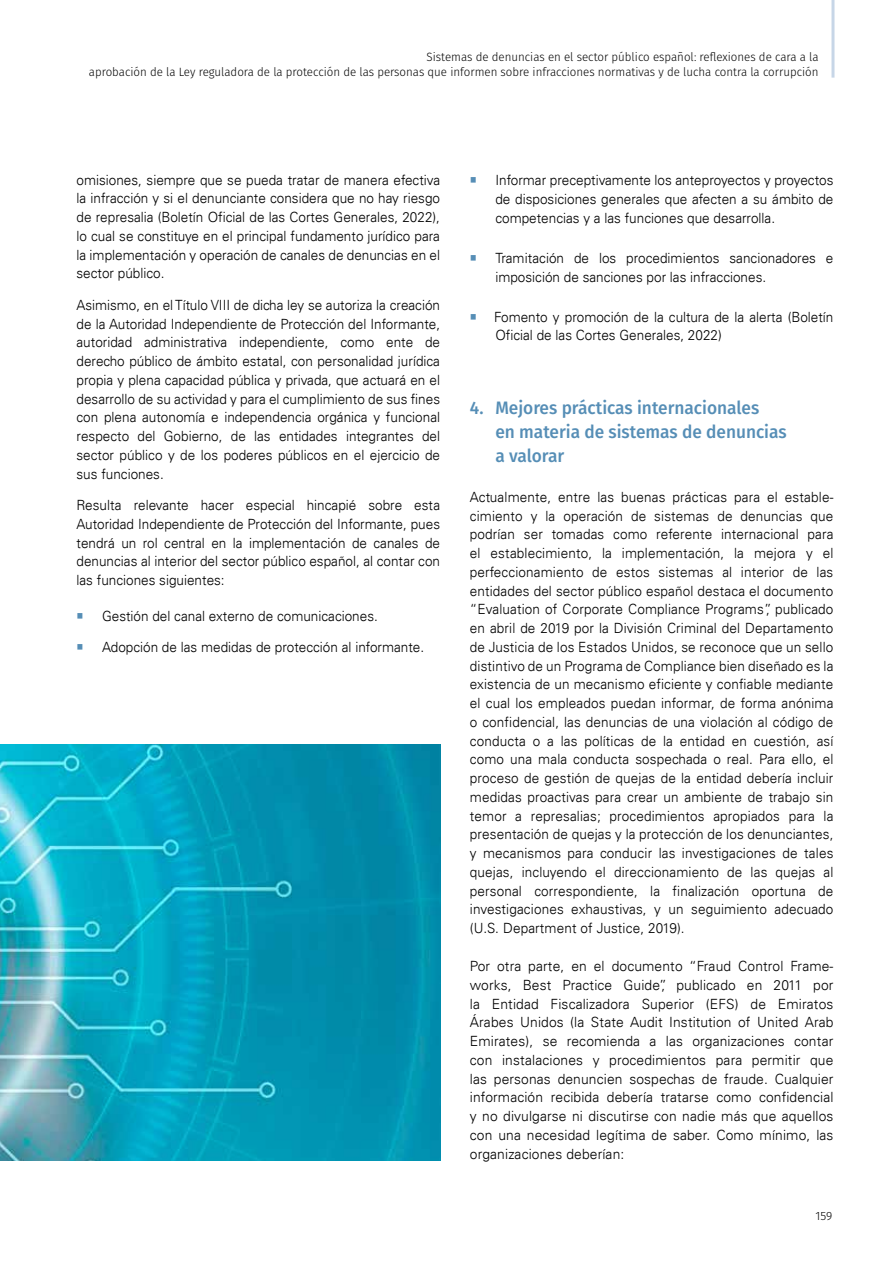
<style>
.page{position:relative;width:893px;height:1263px;background:#fff}
.page>*{position:absolute;margin:0;border:0;box-sizing:border-box;transform-origin:0 0}
.t1{font:500 18px/24px "Fira Sans";color:#568eb6;scale:.96 1}
.t2{font:300 14.1px/18.8px "Univers LT";color:#000;text-align:justify;scale:.96 1}
.t3{font:300 14.1px/18.8px "Univers LT";color:#000;text-align:justify}
.t4{font:300 12px/15px "Fira Sans";color:#000;text-align:right;scale:.96 1}
.t5{font:300 12px "Fira Sans";color:#000}
.s1{color:#568eb6}
</style>
<div class="page">
<hr style="left:831px;top:0;width:3px;height:78px;background:#c7d6e7">
<img style="left:0;top:744px;width:440px;height:417px">
<p class="t4" style="left:89px;top:49px;width:762px">Sistemas de denuncias en el sector público español: reflexiones de cara a la<br>aprobación de la Ley reguladora de la protección de las personas que informen sobre infracciones normativas y de lucha contra la corrupción</p>
<p class="t2" style="left:77px;top:170px;width:380px">omisiones, siempre que se pueda tratar de manera efectiva la infracción y si el denunciante considera que no hay riesgo de represalia (Boletín Oficial de las Cortes Generales, 2022), lo cual se constituye en el principal fundamento jurídico para la implementación y operación de canales de denuncias en el sector público.</p>
<p class="t2" style="left:77px;top:295px;width:380px">Asimismo, en el Título VIII de dicha ley se autoriza la creación de la Autoridad Independiente de Protección del Informante, autoridad administrativa independiente, como ente de derecho público de ámbito estatal, con personalidad jurídica propia y plena capacidad pública y privada, que actuará en el desarrollo de su actividad y para el cumplimiento de sus fines con plena autonomía e independencia orgánica y funcional respecto del Gobierno, de las entidades integrantes del sector público y de los poderes públicos en el ejercicio de sus funciones.</p>
<p class="t2" style="left:77px;top:496px;width:380px">Resulta relevante hacer especial hincapié sobre esta Autoridad Independiente de Protección del Informante, pues tendrá un rol central en la implementación de canales de denuncias al interior del sector público español, al contar con las funciones siguientes:</p>
<p class="t2" style="left:77px;top:606px;width:315px"><span class="s1">○</span> Gestión del canal externo de comunicaciones.</p>
<p class="t2" style="left:77px;top:638px;width:364px"><span class="s1">○</span> Adopción de las medidas de protección al informante.</p>
<p class="t2" style="left:495px;top:171px;width:354px;text-indent:-26px"><span class="s1">○</span> Informar preceptivamente los anteproyectos y proyectos de disposiciones generales que afecten a su ámbito de competencias y a las funciones que desarrolla.</p>
<p class="t2" style="left:495px;top:248px;width:354px;text-indent:-26px"><span class="s1">○</span> Tramitación de los procedimientos sancionadores e imposición de sanciones por las infracciones.</p>
<p class="t2" style="left:495px;top:307px;width:354px;text-indent:-26px"><span class="s1">○</span> Fomento y promoción de la cultura de la alerta (Boletín<br>Oficial de las Cortes Generales, 2022)</p>
<p class="t1" style="left:495px;top:395px;width:305px;text-indent:-26px">4. Mejores prácticas internacionales<br>en materia de sistemas de denuncias a valorar</p>
<p class="t2" style="left:470px;top:487px;width:380px">Actualmente, entre las buenas prácticas para el estable&shy;cimiento y la operación de sistemas de denuncias que podrían ser tomadas como referente internacional para el establecimiento, la implementación, la mejora y el perfeccionamiento de estos sistemas al interior de las entidades del sector público español destaca el documento “Evaluation of Corporate Compliance Programs”, publicado en abril de 2019 por la División Criminal del Departamento de Justicia de los Estados Unidos, se reconoce que un sello distintivo de un Programa de Compliance bien diseñado es la existencia de un mecanismo eficiente y confiable mediante el cual los empleados puedan informar, de forma anónima o confidencial, las denuncias de una violación al código de conducta o a las políticas de la entidad en cuestión, así como una mala conducta sospechada o real. Para ello, el proceso de gestión de quejas de la entidad debería incluir medidas proactivas para crear un ambiente de trabajo sin temor a represalias; procedimientos apropiados para la presentación de quejas y la protección de los denunciantes, y mecanismos para conducir las investigaciones de tales quejas, incluyendo el direccionamiento de las quejas al personal correspondiente, la finalización oportuna de investigaciones exhaustivas, y un seguimiento adecuado (U.S. Department of Justice, 2019).</p>
<p class="t3" style="left:470px;top:957px;width:365px">Por otra parte, en el documento “Fraud Control Frame&shy;works, Best Practice Guide”, publicado en 2011 por la Entidad Fiscalizadora Superior (EFS) de Emiratos Árabes Unidos (la State Audit Institution of United Arab Emirates), se recomienda a las organizaciones contar con instalaciones y procedimientos para permitir que las personas denuncien sospechas de fraude. Cualquier información recibida debería tratarse como confidencial y no divulgarse ni discutirse con nadie más que aquellos con una necesidad legítima de saber. Como mínimo, las organizaciones deberían:</p>
<p class="t5" style="left:815px;top:1207px;width:18px">159</p>
</div>
